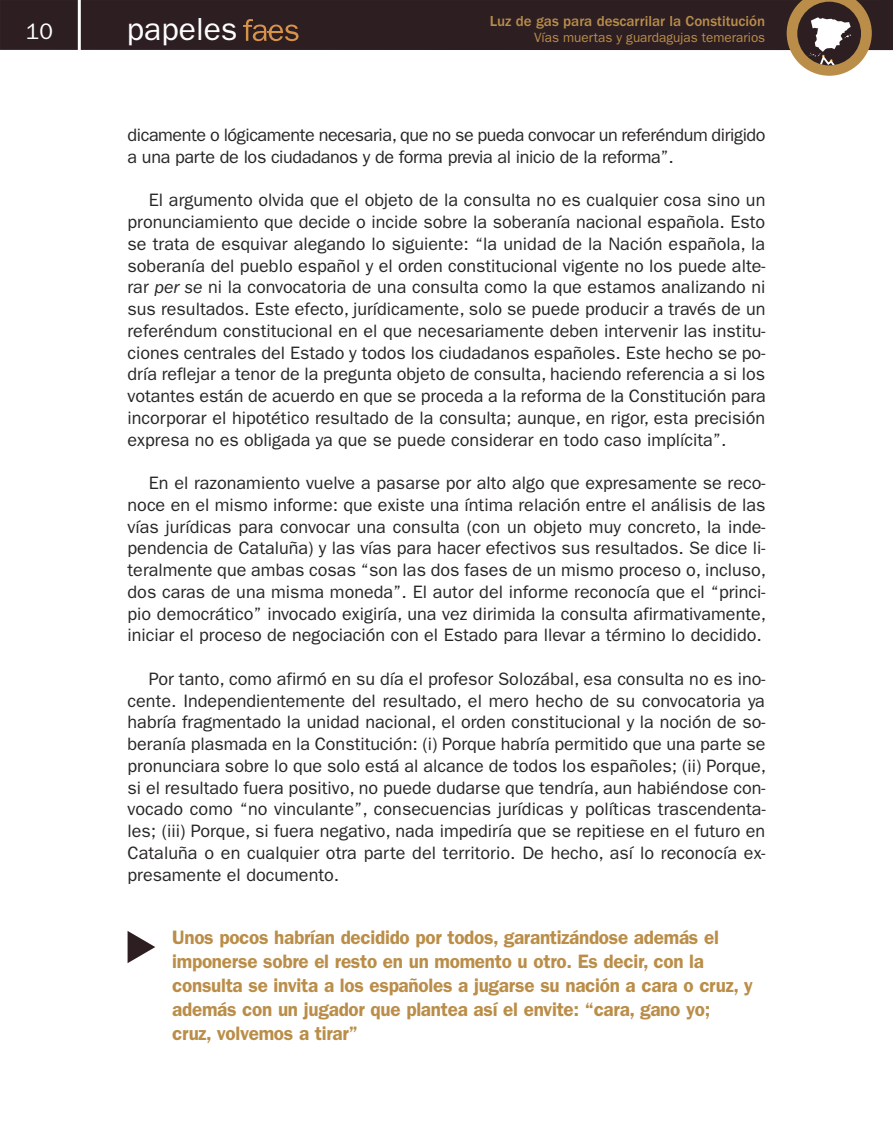
<style>
.page{position:relative;width:893px;height:1127px;background:#fff}
.page>*{position:absolute;margin:0;border:0;box-sizing:border-box;transform-origin:0 0}
.t1{font:31.95px "Franklin Gothic";color:#fff}
.t2{font:22.5px "Franklin Gothic";color:#fff}
.t3{font:600 19.5px/24px "Franklin Gothic";letter-spacing:-.015em;color:#ba8e49}
.t4{font:18px/21.8px "Franklin Gothic";color:#272526;text-align:justify}
.t5{font:18px/21.8px "Franklin Gothic";letter-spacing:-.025em;color:#272526}
.t6{font:500 15px "Franklin Gothic";color:#ba8e49}
.t7{font:13.5px "Franklin Gothic";color:#ba8e49}
.s1{font-style:italic}
</style>
<div class="page">
<div style="left:0;top:0;width:893px;height:50px;background:#2d1e22"></div>
<svg style="left:243px;top:19px;width:56px;height:23px"></svg>
<svg style="left:787px;top:0;width:85px;height:76px"></svg>
<hr style="left:78px;top:0;width:3px;height:52px;background:#fff">
<svg style="left:128px;top:931px;width:27px;height:32px"></svg>
<h1 class="t1" style="left:127px;top:11px;width:112px">papeles</h1>
<p class="t6" style="left:490px;top:12px;width:277px">Luz de gas para descarrilar la Constitución</p>
<p class="t2" style="left:26px;top:19px;width:29px">10</p>
<p class="t7" style="left:534px;top:30px;width:233px">Vías muertas y guardagujas temerarios</p>
<p class="t5" style="left:128px;top:124px;width:640px">dicamente o lógicamente necesaria, que no se pueda convocar un referéndum dirigido a una parte de los ciudadanos y de forma previa al inicio de la reforma”.</p>
<p class="t4" style="left:128px;top:189px;width:640px;text-indent:21px">El argumento olvida que el objeto de la consulta no es cualquier cosa sino un pronunciamiento que decide o incide sobre la soberanía nacional española. Esto se trata de esquivar alegando lo siguiente: “la unidad de la Nación española, la soberanía del pueblo español y el orden constitucional vigente no los puede alte&shy;rar <span class="s1">per se</span> ni la convocatoria de una consulta como la que estamos analizando ni sus resultados. Este efecto, jurídicamente, solo se puede producir a través de un referéndum constitucional en el que necesariamente deben intervenir las institu&shy;ciones centrales del Estado y todos los ciudadanos españoles. Este hecho se po&shy;dría reflejar a tenor de la pregunta objeto de consulta, haciendo referencia a si los votantes están de acuerdo en que se proceda a la reforma de la Constitución para incorporar el hipotético resultado de la consulta; aunque, en rigor, esta precisión expresa no es obligada ya que se puede considerar en todo caso implícita”.</p>
<p class="t4" style="left:128px;top:472px;width:640px;text-indent:21px">En el razonamiento vuelve a pasarse por alto algo que expresamente se reco&shy;noce en el mismo informe: que existe una íntima relación entre el análisis de las vías jurídicas para convocar una consulta (con un objeto muy concreto, la inde&shy;pendencia de Cataluña) y las vías para hacer efectivos sus resultados. Se dice li&shy;teralmente que ambas cosas “son las dos fases de un mismo proceso o, incluso, dos caras de una misma moneda”. El autor del informe reconocía que el “princi&shy;pio democrático” invocado exigiría, una vez dirimida la consulta afirmativamente, iniciar el proceso de negociación con el Estado para llevar a término lo decidido.</p>
<p class="t4" style="left:128px;top:668px;width:640px;text-indent:21px">Por tanto, como afirmó en su día el profesor Solozábal, esa consulta no es ino&shy;cente. Independientemente del resultado, el mero hecho de su convocatoria ya habría fragmentado la unidad nacional, el orden constitucional y la noción de so&shy;beranía plasmada en la Constitución: (i) Porque habría permitido que una parte se pronunciara sobre lo que solo está al alcance de todos los españoles; (ii) Porque, si el resultado fuera positivo, no puede dudarse que tendría, aun habiéndose con&shy;vocado como “no vinculante”, consecuencias jurídicas y políticas trascendenta&shy;les; (iii) Porque, si fuera negativo, nada impediría que se repitiese en el futuro en Cataluña o en cualquier otra parte del territorio. De hecho, así lo reconocía ex&shy;presamente el documento.</p>
<p class="t3" style="left:172px;top:925px;width:582px">Unos pocos habrían decidido por todos, garantizándose además el imponerse sobre el resto en un momento u otro. Es decir, con la consulta se invita a los españoles a jugarse su nación a cara o cruz, y además con un jugador que plantea así el envite: “cara, gano yo; cruz, volvemos a tirar”</p>
</div>
